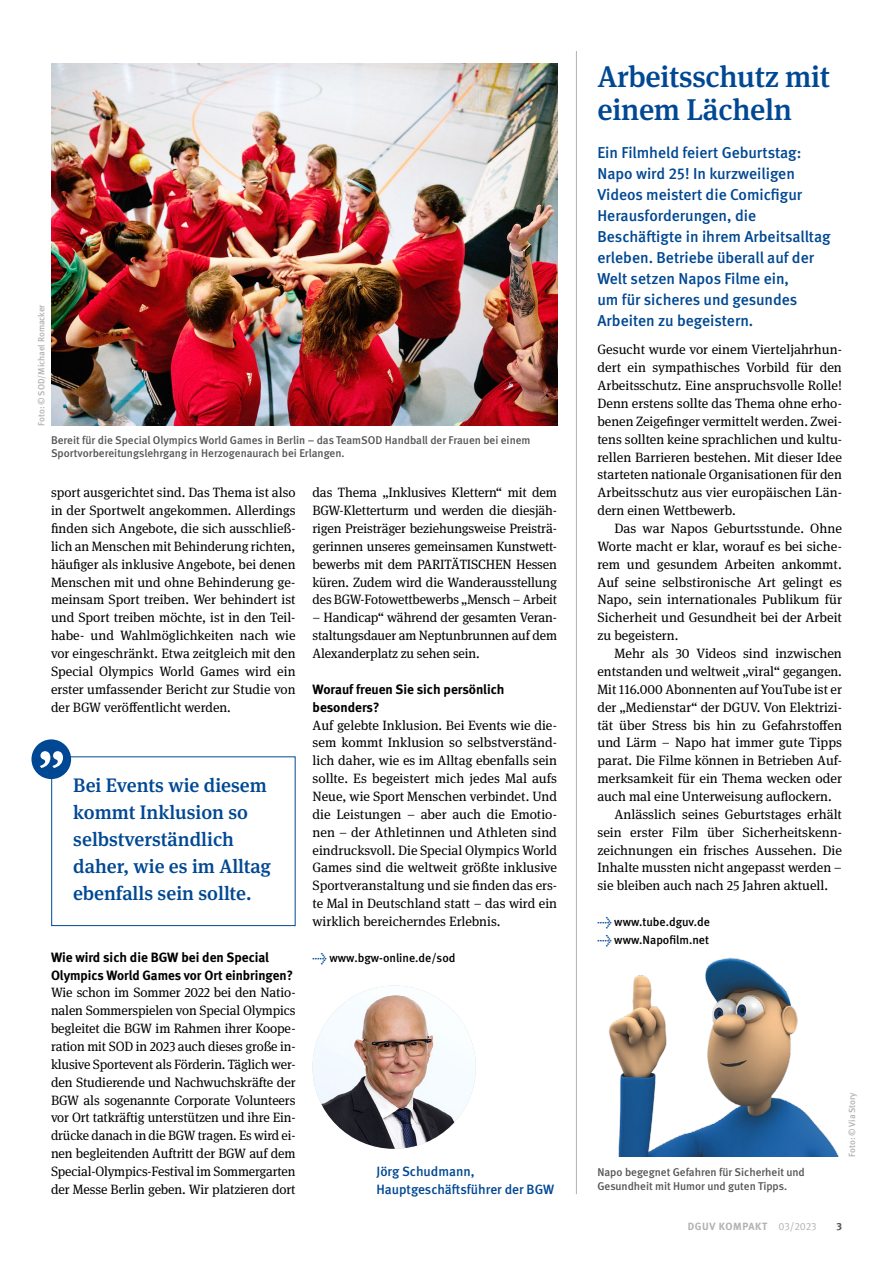
<style>
.page{position:relative;width:893px;height:1263px;background:#fff}
.page>*{position:absolute;margin:0;border:0;box-sizing:border-box;transform-origin:0 0}
.t1{font:500 58.05px "DGUV Meta Serif";color:#fff}
.Headlines_H1_U4{font:500 30px/33px "DGUV Meta Serif";letter-spacing:-.01em;color:#004893}
.t2{font:500 19.5px/27px "DGUV Meta Serif";color:#004893}
.Copytexte_Intro{font:500 15.75px/21px "DGUV Meta";color:#004893}
.Copytexte_FT{font:13.5px/17.9px "DGUV Meta Serif";letter-spacing:-.01em;color:#000;text-align:justify}
.Copytexte_FT_Einzug{font:13.5px/17.9px "DGUV Meta Serif";color:#000;text-align:justify}
.Interview_I_Frage{font:700 13.5px/17.9px "DGUV Meta";color:#000}
.t3{font:500 13.5px/17.9px "DGUV Meta";color:#004893}
.Copytexte_P_Link{font:500 12px "DGUV Meta";color:#000}
.t4{font:500 11.25px/13.5px "DGUV Meta";color:#565655}
.t5{font:700 10.5px "DGUV Meta";letter-spacing:.06em;color:#b1b2b3}
.t6{font:700 10.5px "DGUV Meta";color:#565655}
.t7{font:500 9px "DGUV Meta";color:#b1b2b3}
.s1{color:#004893}
.s2{font-weight:400}
</style>
<div class="page">
<hr style="left:576px;top:51px;width:1px;height:1143px;background:#b1b2b3">
<img style="left:51px;top:64px;width:506px;height:362px">
<img style="left:609px;top:957px;width:230px;height:200px">
<img style="left:313px;top:985px;width:163px;height:164px;border-radius:82px">
<div style="left:51px;top:756px;width:245px;height:170px;border:1px solid #004893"></div>
<div style="left:31px;top:739px;width:40px;height:40px;background:#004893;border-radius:50%"></div>
<p class="t7" style="left:36px;top:426px;width:123px;rotate:-90deg">Foto: © SOD/Michael Romacker</p>
<p class="t4" style="left:51px;top:433px;width:481px">Bereit für die Special Olympics World Games in Berlin – das TeamSOD Handball der Frauen bei einem<br>Sportvorbereitungslehrgang in Herzogenaurach bei Erlangen.</p>
<p class="Copytexte_FT" style="left:51px;top:484px;width:246px">sport ausgerichtet sind. Das Thema ist also in der Sportwelt angekommen. Allerdings finden sich Angebote, die sich ausschließ&shy;lich an Menschen mit Behinderung richten, häufiger als inklusive Angebote, bei denen Menschen mit und ohne Behinderung ge&shy;meinsam Sport treiben. Wer behindert ist und Sport treiben möchte, ist in den Teil&shy;habe- und Wahlmöglichkeiten nach wie vor eingeschränkt. Etwa zeitgleich mit den Special Olympics World Games wird ein erster umfassender Bericht zur Studie von der BGW veröffentlicht werden.</p>
<h1 class="t1" style="left:38px;top:705px;width:30px">„</h1>
<p class="t2" style="left:73px;top:772px;width:199px">Bei Events wie diesem kommt Inklusion so selbstverständlich daher, wie es im Alltag ebenfalls sein sollte.</p>
<p class="Interview_I_Frage" style="left:51px;top:948px;width:243px">Wie wird sich die BGW bei den Special<br>Olympics World Games vor Ort einbringen?</p>
<p class="Copytexte_FT" style="left:51px;top:984px;width:246px">Wie schon im Sommer 2022 bei den Natio&shy;nalen Sommerspielen von Special Olympics begleitet die BGW im Rahmen ihrer Koope&shy;ration mit SOD in 2023 auch dieses große in&shy;klusive Sportevent als Förderin. Täglich wer&shy;den Studierende und Nachwuchskräfte der BGW als sogenannte Corporate Volunteers vor Ort tatkräftig unterstützen und ihre Ein&shy;drücke danach in die BGW tragen. Es wird ei&shy;nen begleitenden Auftritt der BGW auf dem Special-Olympics-Festival im Sommergarten der Messe Berlin geben. Wir platzieren dort</p>
<p class="Copytexte_FT" style="left:313px;top:484px;width:246px">das Thema „Inklusives Klettern“ mit dem BGW-Kletterturm und werden die diesjäh&shy;rigen Preisträger beziehungsweise Preisträ&shy;gerinnen unseres gemeinsamen Kunstwett&shy;bewerbs mit dem PARITÄTISCHEN Hessen küren. Zudem wird die Wanderausstellung des BGW-Fotowettbewerbs „Mensch – Arbeit</p>
<p class="Copytexte_FT" style="left:313px;top:609px;width:246px">– Handicap“ während der gesamten Veran&shy;staltungsdauer am Neptunbrunnen auf dem Alexanderplatz zu sehen sein.</p>
<p class="Interview_I_Frage" style="left:313px;top:680px;width:193px">Worauf freuen Sie sich persönlich besonders?</p>
<p class="Copytexte_FT" style="left:313px;top:716px;width:246px">Auf gelebte Inklusion. Bei Events wie die&shy;sem kommt Inklusion so selbstverständ&shy;lich daher, wie es im Alltag ebenfalls sein sollte. Es begeistert mich jedes Mal aufs Neue, wie Sport Menschen verbindet. Und die Leistungen – aber auch die Emotio&shy;nen – der Athletinnen und Athleten sind eindrucksvoll. Die Special Olympics World Games sind die weltweit größte inklusive Sportveranstaltung und sie finden das ers&shy;te Mal in Deutschland statt – das wird ein wirklich bereicherndes Erlebnis.</p>
<p class="Copytexte_P_Link" style="left:313px;top:950px;width:144px"><span class="s1">→</span> www.bgw-online.de/sod</p>
<p class="t3" style="left:377px;top:1163px;width:179px">Jörg Schudmann,<br>Hauptgeschäftsführer der BGW</p>
<h1 class="Headlines_H1_U4" style="left:597px;top:60px;width:234px">Arbeitsschutz mit einem Lächeln</h1>
<p class="Copytexte_Intro" style="left:597px;top:143px;width:235px">Ein Filmheld feiert Geburtstag:<br>Napo wird 25! In kurzweiligen<br>Videos meistert die Comicfigur<br>Herausforderungen, die<br>Beschäftigte in ihrem Arbeitsalltag erleben. Betriebe überall auf der<br>Welt setzen Napos Filme ein,<br>um für sicheres und gesundes<br>Arbeiten zu begeistern.</p>
<p class="Copytexte_FT" style="left:597px;top:341px;width:246px">Gesucht wurde vor einem Vierteljahrhun&shy;dert ein sympathisches Vorbild für den Arbeitsschutz. Eine anspruchsvolle Rolle!<br>Denn erstens sollte das Thema ohne erho&shy;benen Zeigefinger vermittelt werden. Zwei&shy;tens sollten keine sprachlichen und kultu&shy;rellen Barrieren bestehen. Mit dieser Idee starteten nationale Organisationen für den Arbeitsschutz aus vier europäischen Län&shy;dern einen Wettbewerb.</p>
<p class="Copytexte_FT_Einzug" style="left:597px;top:520px;width:246px;text-indent:17px">Das war Napos Geburtsstunde. Ohne Worte macht er klar, worauf es bei siche&shy;rem und gesundem Arbeiten ankommt.<br>Auf seine selbstironische Art gelingt es Napo, sein internationales Publikum für Sicherheit und Gesundheit bei der Arbeit zu begeistern.</p>
<p class="Copytexte_FT_Einzug" style="left:597px;top:645px;width:246px;text-indent:17px">Mehr als 30 Videos sind inzwischen entstanden und weltweit „viral“ gegangen.<br>Mit 116.000 Abonnenten auf YouTube ist er der „Medienstar“ der DGUV. Von Elektrizi&shy;tät über Stress bis hin zu Gefahrstoffen und Lärm – Napo hat immer gute Tipps parat. Die Filme können in Betrieben Auf&shy;merksamkeit für ein Thema wecken oder auch mal eine Unterweisung auflockern.</p>
<p class="Copytexte_FT_Einzug" style="left:597px;top:805px;width:246px;text-indent:17px">Anlässlich seines Geburtstages erhält sein erster Film über Sicherheitskenn&shy;zeichnungen ein frisches Aussehen. Die Inhalte mussten nicht angepasst werden – sie bleiben auch nach 25 Jahren aktuell.</p>
<p class="Copytexte_P_Link" style="left:597px;top:915px;width:114px"><span class="s1">→</span> www.tube.dguv.de</p>
<p class="Copytexte_P_Link" style="left:597px;top:933px;width:113px"><span class="s1">→</span> www.Napofilm.net</p>
<p class="t4" style="left:597px;top:1166px;width:209px">Napo begegnet Gefahren für Sicherheit und<br>Gesundheit mit Humor und guten Tipps.</p>
<p class="t7" style="left:847px;top:1157px;width:66px;rotate:-90deg">Foto: © Via Story</p>
<p class="t5" style="left:688px;top:1220px;width:130px">DGUV KOMPAKT <span class="s2">03/2023</span></p>
<p class="t6" style="left:836px;top:1220px;width:7px">3</p>
</div>
